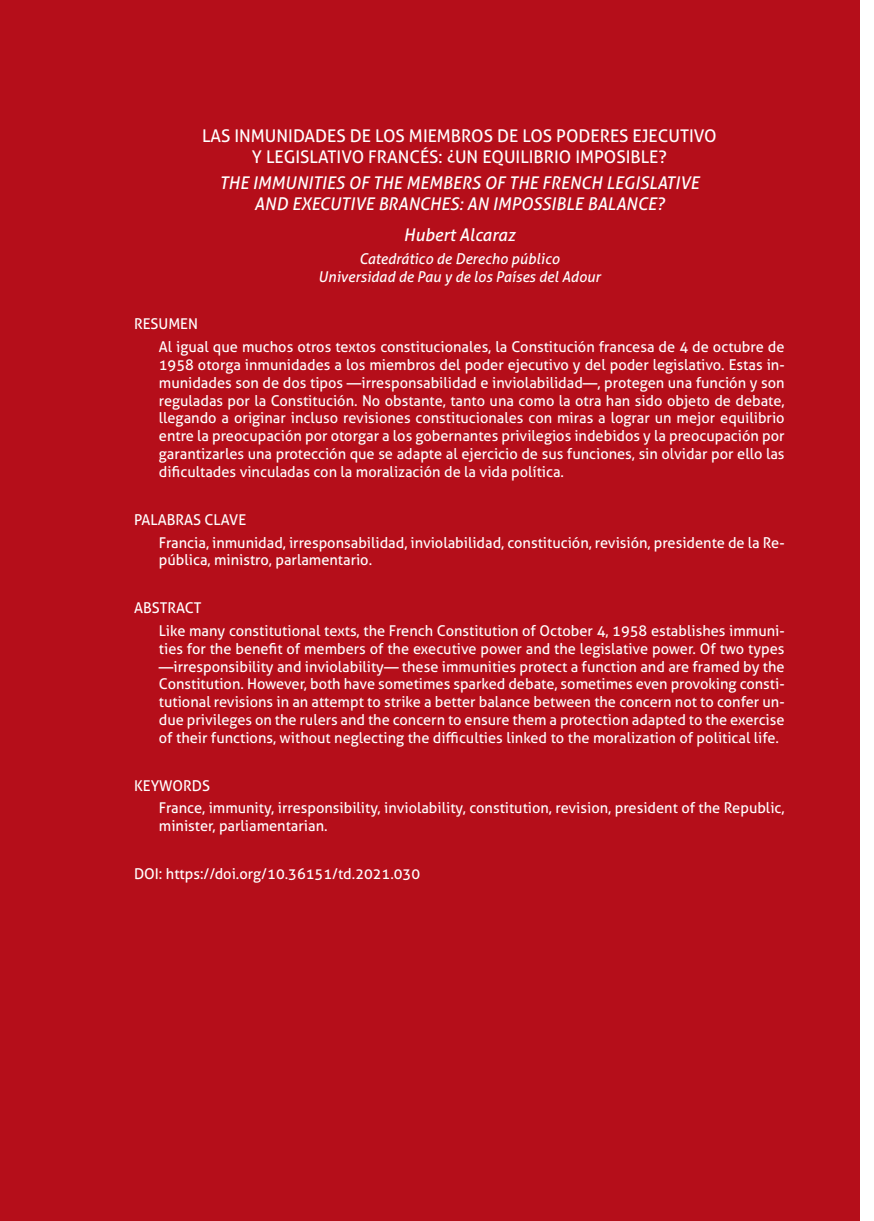
<style>
.page{position:relative;width:874px;height:1221px;background:#fff}
.page>*{position:absolute;margin:0;border:0;box-sizing:border-box;transform-origin:0 0}
.Resumen_título_españ{font:17.5px/21px "Aller";color:#fff;text-align:center}
.Resumen_título_inglé{font:italic 17.5px/21px "Aller";color:#fff;text-align:center}
.Resumen_autor{font:italic 17.5px "Aller";color:#fff}
.Resumen_texto{font:14.88px/17.8px "Aller";color:#fff;text-align:justify}
.Resumen_titular{font:14.88px "Aller";color:#fff}
.Resumen_cargo_con{font:italic 14.88px "Aller";color:#fff}
</style>
<div class="page">
<div style="left:0;top:0;width:858px;height:1220px;background:#b50e1a"></div>
<p class="Resumen_título_españ" style="left:202px;top:125px;width:516px">LAS INMUNIDADES DE LOS MIEMBROS DE LOS PODERES EJECUTIVO<br>Y LEGISLATIVO FRANCÉS: ¿UN EQUILIBRIO IMPOSIBLE?</p>
<p class="Resumen_título_inglé" style="left:219px;top:172px;width:481px">THE IMMUNITIES OF THE MEMBERS OF THE FRENCH LEGISLATIVE<br>AND EXECUTIVE BRANCHES: AN IMPOSSIBLE BALANCE?</p>
<p class="Resumen_autor" style="left:403px;top:224px;width:113px">Hubert Alcaraz</p>
<p class="Resumen_cargo_con" style="left:359px;top:249px;width:202px">Catedrático de Derecho público</p>
<p class="Resumen_cargo_con" style="left:318px;top:267px;width:283px">Universidad de Pau y de los Países del Adour</p>
<p class="Resumen_titular" style="left:134px;top:315px;width:65px">RESUMEN</p>
<p class="Resumen_texto" style="left:159px;top:338px;width:627px">Al igual que muchos otros textos constitucionales, la Constitución francesa de 4 de octubre de 1958 otorga inmunidades a los miembros del poder ejecutivo y del poder legislativo. Estas in&shy;munidades son de dos tipos —irresponsabilidad e inviolabilidad—, protegen una función y son reguladas por la Constitución. No obstante, tanto una como la otra han sido objeto de debate, llegando a originar incluso revisiones constitucionales con miras a lograr un mejor equilibrio entre la preocupación por otorgar a los gobernantes privilegios indebidos y la preocupación por garantizarles una protección que se adapte al ejercicio de sus funciones, sin olvidar por ello las dificultades vinculadas con la moralización de la vida política.</p>
<p class="Resumen_titular" style="left:134px;top:510px;width:114px">PALABRAS CLAVE</p>
<p class="Resumen_texto" style="left:159px;top:533px;width:627px">Francia, inmunidad, irresponsabilidad, inviolabilidad, constitución, revisión, presidente de la Re&shy;pública, ministro, parlamentario.</p>
<p class="Resumen_titular" style="left:134px;top:598px;width:69px">ABSTRACT</p>
<p class="Resumen_texto" style="left:159px;top:621px;width:627px">Like many constitutional texts, the French Constitution of October 4, 1958 establishes immuni&shy;ties for the benefit of members of the executive power and the legislative power. Of two types —irresponsibility and inviolability— these immunities protect a function and are framed by the Constitution. However, both have sometimes sparked debate, sometimes even provoking consti&shy;tutional revisions in an attempt to strike a better balance between the concern not to confer un&shy;due privileges on the rulers and the concern to ensure them a protection adapted to the exercise of their functions, without neglecting the difficulties linked to the moralization of political life.</p>
<p class="Resumen_titular" style="left:134px;top:776px;width:77px">KEYWORDS</p>
<p class="Resumen_texto" style="left:159px;top:799px;width:627px">France, immunity, irresponsibility, inviolability, constitution, revision, president of the Republic, minister, parliamentarian.</p>
<p class="Resumen_titular" style="left:134px;top:864px;width:287px">DOI: https://doi.org/10.36151/td.2021.030</p>
</div>
